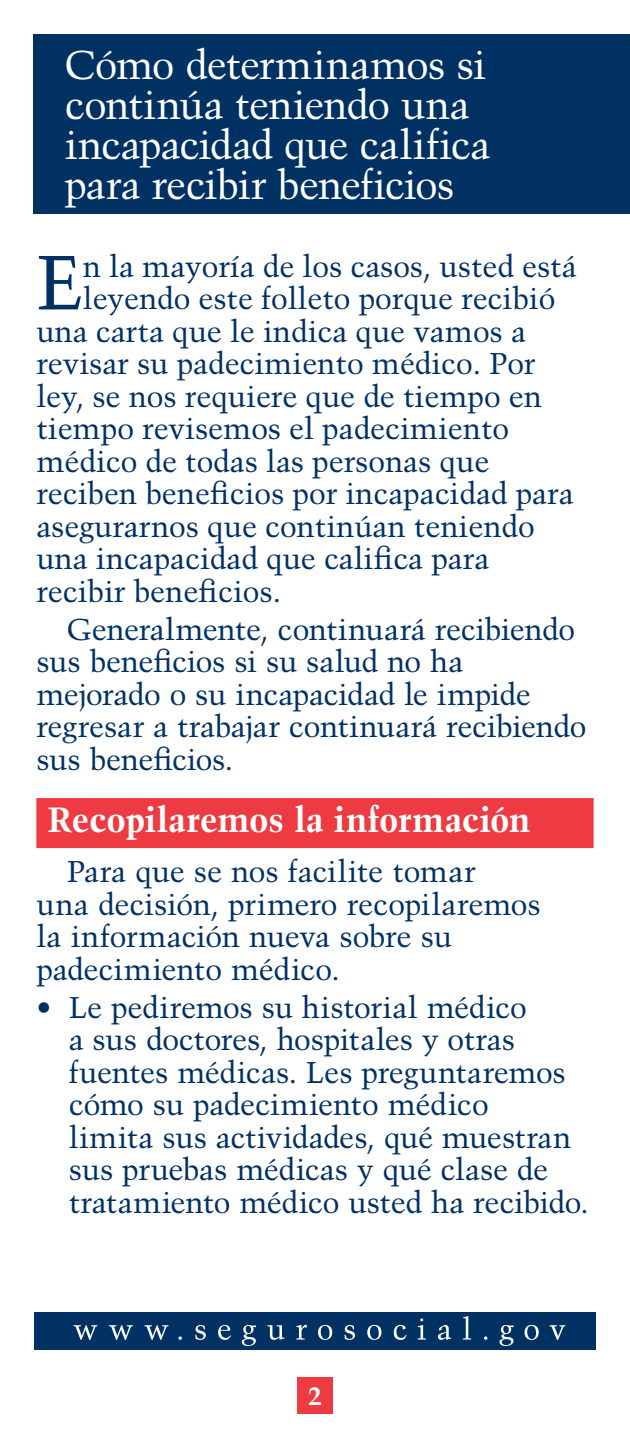
<style>
.page{position:relative;width:630px;height:1440px;background:#fff}
.page>*{position:absolute;margin:0;border:0;box-sizing:border-box;transform-origin:0 0}
.Intro_Paragraph{font:76.5px "Trump Mediaeval";color:#003163}
.t1{font:40px/40px "Trump Mediaeval";letter-spacing:-.025em;color:#fff}
.Header1_1line{font:700 35px "Trump Mediaeval";letter-spacing:-.005em;color:#fff}
.paragraph_format{font:30px/32.5px "Trump Mediaeval";letter-spacing:-.01em;color:#003163}
.Intro_Paragraph-2{font:30px "Trump Mediaeval";letter-spacing:-.005em;color:#003163}
.t2{font:700 25px "Trump Mediaeval";color:#fff}
</style>
<div class="page">
<div style="left:34px;top:1312px;width:562px;height:38px;background:#003163"></div>
<svg style="left:73px;top:1316px;width:492px;height:30px"></svg>
<div style="left:297px;top:1377px;width:36px;height:36px;background:#ee3a41"></div>
<div style="left:34px;top:34px;width:596px;height:180px;background:#003163"></div>
<div style="left:36px;top:798px;width:558px;height:50px;background:#ee3a41"></div>
<h2 class="t1" style="left:65px;top:45px;width:427px">Cómo determinamos si continúa teniendo una incapacidad que califica para recibir beneficios</h2>
<p class="Intro_Paragraph" style="left:36px;top:236px;width:48px">E</p>
<p class="Intro_Paragraph-2" style="left:83px;top:248px;width:496px">n la mayoría de los casos, usted está</p>
<p class="Intro_Paragraph-2" style="left:83px;top:281px;width:474px">leyendo este folleto porque recibió</p>
<p class="Intro_Paragraph-2" style="left:36px;top:313px;width:491px">una carta que le indica que vamos a</p>
<p class="Intro_Paragraph-2" style="left:36px;top:346px;width:501px">revisar su padecimiento médico. Por</p>
<p class="Intro_Paragraph-2" style="left:36px;top:378px;width:507px">ley, se nos requiere que de tiempo en</p>
<p class="Intro_Paragraph-2" style="left:36px;top:411px;width:474px">tiempo revisemos el padecimiento</p>
<p class="Intro_Paragraph-2" style="left:36px;top:443px;width:455px">médico de todas las personas que</p>
<p class="Intro_Paragraph-2" style="left:36px;top:476px;width:539px">reciben beneficios por incapacidad para</p>
<p class="Intro_Paragraph-2" style="left:36px;top:508px;width:500px">asegurarnos que continúan teniendo</p>
<p class="Intro_Paragraph-2" style="left:36px;top:541px;width:455px">una incapacidad que califica para</p>
<p class="Intro_Paragraph-2" style="left:36px;top:573px;width:246px">recibir beneficios.</p>
<p class="paragraph_format" style="left:36px;top:613px;width:552px;text-indent:30px">Generalmente, continuará recibiendo sus beneficios si su salud no ha mejorado o su incapacidad le impide regresar a trabajar continuará recibiendo sus beneficios.</p>
<p class="Header1_1line" style="left:48px;top:798px;width:484px">Recopilaremos la información</p>
<p class="paragraph_format" style="left:36px;top:855px;width:506px;text-indent:30px">Para que se nos facilite tomar<br>una decisión, primero recopilaremos la información nueva sobre su padecimiento médico.</p>
<p class="paragraph_format" style="left:69px;top:991px;width:522px;text-indent:-32px">• Le pediremos su historial médico<br>a sus doctores, hospitales y otras fuentes médicas. Les preguntaremos cómo su padecimiento médico<br>limita sus actividades, qué muestran sus pruebas médicas y qué clase de tratamiento médico usted ha recibido.</p>
<p class="t2" style="left:308px;top:1381px;width:15px">2</p>
</div>
